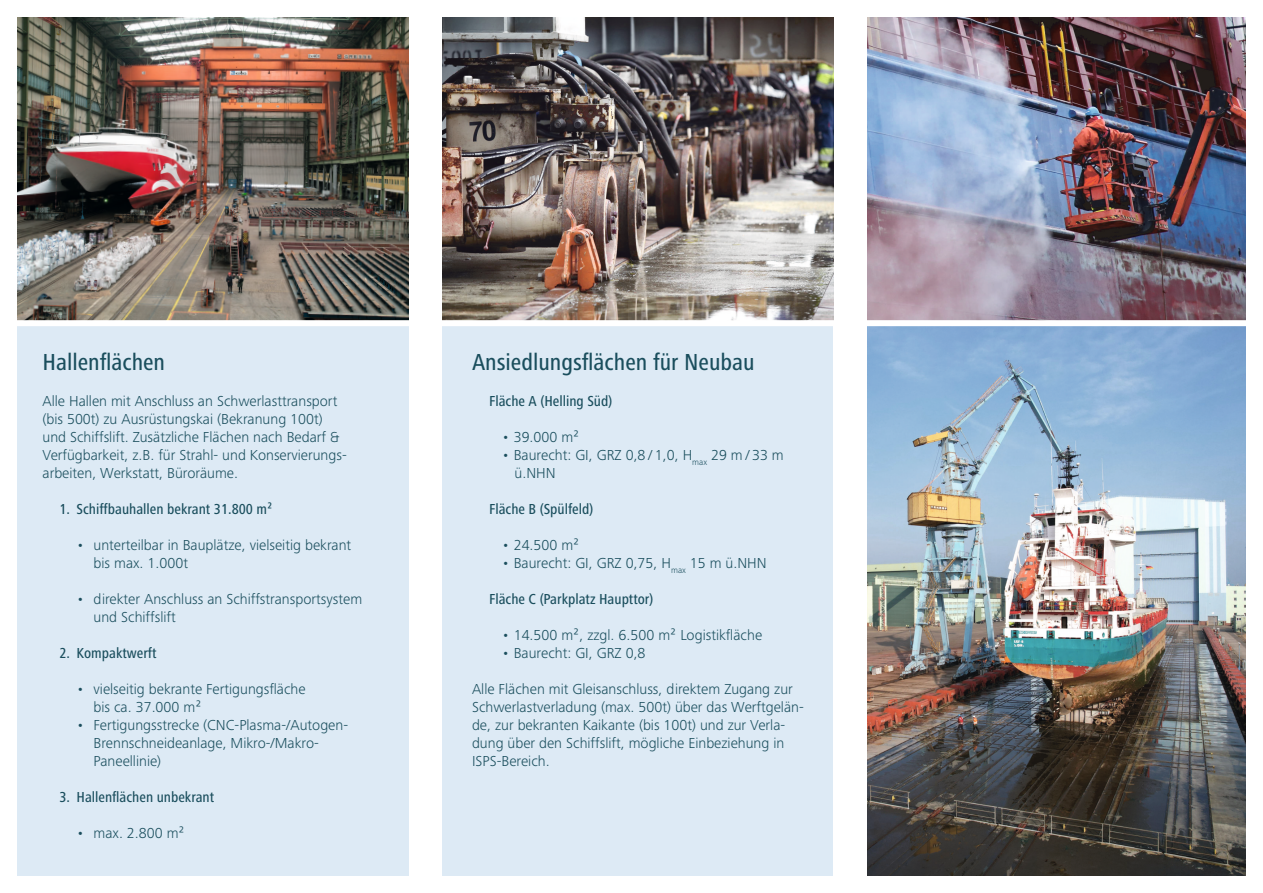
<style>
.page{position:relative;width:1263px;height:893px;background:#fff}
.page>*{position:absolute;margin:0;border:0;box-sizing:border-box;transform-origin:0 0}
.t1{font:500 condensed 24px "Frutiger Next Pro";color:#1a4e5d}
.t2{font:300 15px/18px "Frutiger Next Pro";color:#1a4e5d}
.t3{font:500 condensed 15px "Frutiger Next Pro";color:#1a4e5d}
</style>
<div class="page">
<img style="left:442px;top:17px;width:391px;height:303px">
<img style="left:867px;top:17px;width:379px;height:859px">
<div style="left:17px;top:323px;width:391px;height:553px;background:#ddeaf5"></div>
<div style="left:442px;top:323px;width:391px;height:553px;background:#ddeaf5"></div>
<img style="left:17px;top:17px;width:391px;height:303px">
<div style="left:0;top:320px;width:1263px;height:6px;background:#fff"></div>
<h1 class="t1" style="left:43px;top:352px;width:124px">Hallenflächen</h1>
<p class="t2" style="left:43px;top:393px;width:306px">Alle Hallen mit Anschluss an Schwerlasttransport (bis 500t) zu Ausrüstungskai (Bekranung 100t) und Schiffslift. Zusätzliche Flächen nach Bedarf &amp; Verfügbarkeit, z.B. für Strahl- und Konservierungs&shy;arbeiten, Werkstatt, Büroräume.</p>
<p class="t3" style="left:60px;top:503px;width:215px">1. Schiffbauhallen bekrant 31.800 m²</p>
<p class="t2" style="left:94px;top:537px;width:259px;text-indent:-17px">• unterteilbar in Bauplätze, vielseitig bekrant bis max. 1.000t</p>
<p class="t2" style="left:94px;top:591px;width:270px;text-indent:-17px">• direkter Anschluss an Schiffstransportsystem und Schiffslift</p>
<p class="t3" style="left:60px;top:647px;width:99px">2. Kompaktwerft</p>
<p class="t2" style="left:94px;top:681px;width:214px;text-indent:-17px">• vielseitig bekrante Fertigungsfläche bis ca. 37.000 m²</p>
<p class="t2" style="left:94px;top:717px;width:256px;text-indent:-17px">• Fertigungsstrecke (CNC-Plasma-/Autogen-<br>Brennschneideanlage, Mikro-/Makro-<br>Paneellinie)</p>
<p class="t3" style="left:60px;top:791px;width:156px">3. Hallenflächen unbekrant</p>
<p class="t2" style="left:77px;top:825px;width:110px">• max. 2.800 m²</p>
<h1 class="t1" style="left:472px;top:352px;width:284px">Ansiedlungsflächen für Neubau</h1>
<p class="t3" style="left:489px;top:395px;width:125px">Fläche A (Helling Süd)</p>
<p class="t2" style="left:502px;top:429px;width:79px">• 39.000 m²</p>
<p class="t2" style="left:514px;top:447px;width:271px;text-indent:-13px">• Baurecht: GI, GRZ 0,8 / 1,0, H<sub>max</sub> 29 m / 33 m ü.NHN</p>
<p class="t3" style="left:489px;top:503px;width:106px">Fläche B (Spülfeld)</p>
<p class="t2" style="left:502px;top:537px;width:79px">• 24.500 m²</p>
<p class="t2" style="left:502px;top:555px;width:266px">• Baurecht: GI, GRZ 0,75, H<sub>max</sub> 15 m ü.NHN</p>
<p class="t3" style="left:489px;top:593px;width:166px">Fläche C (Parkplatz Haupttor)</p>
<p class="t2" style="left:502px;top:627px;width:262px">• 14.500 m², zzgl. 6.500 m² Logistikfläche</p>
<p class="t2" style="left:502px;top:645px;width:145px">• Baurecht: GI, GRZ 0,8</p>
<p class="t2" style="left:472px;top:681px;width:333px">Alle Flächen mit Gleisanschluss, direktem Zugang zur Schwerlastverladung (max. 500t) über das Werftgelän&shy;de, zur bekranten Kaikante (bis 100t) und zur Verla&shy;dung über den Schiffslift, mögliche Einbeziehung in ISPS-Bereich.</p>
</div>
